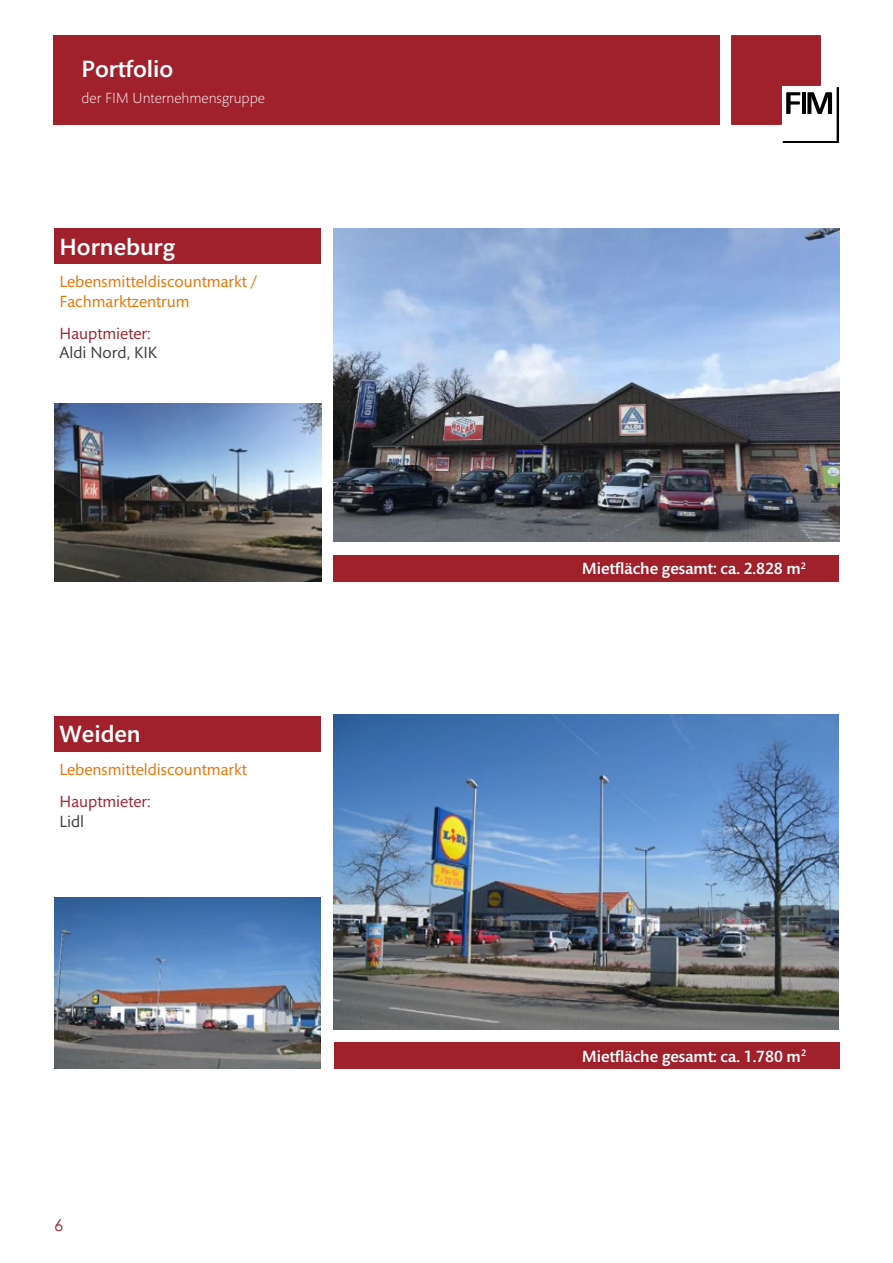
<style>
.page{position:relative;width:893px;height:1263px;background:#fff}
.page>*{position:absolute;margin:0;border:0;box-sizing:border-box;transform-origin:0 0}
.t1{font:500 24px "Mundo Sans Capital";color:#fff}
.t2{font:16.5px/19.5px "Mundo Sans Capital";color:#ee7203}
.t3{font:500 16.5px "Mundo Sans Capital";color:#fff}
.t4{font:16.5px "Mundo Sans Capital";color:#a0202c}
.t5{font:16.5px "Mundo Sans Capital";color:#3c3c3b}
.t6{font:16.5px "Century Gothic";color:#a0202c}
.t7{font:300 15px "Mundo Sans Capital";color:#fff}
</style>
<div class="page">
<div style="left:54px;top:229px;width:267px;height:35px;background:#a0202c"></div>
<div style="left:54px;top:716px;width:267px;height:35px;background:#a0202c"></div>
<div style="left:334px;top:555px;width:505px;height:26px;background:#a0202c"></div>
<div style="left:334px;top:1042px;width:505px;height:27px;background:#a0202c"></div>
<svg style="left:731px;top:36px;width:108px;height:107px"></svg>
<div style="left:53px;top:36px;width:666px;height:89px;background:#a0202c"></div>
<img style="left:54px;top:404px;width:267px;height:177px">
<img style="left:334px;top:229px;width:505px;height:312px">
<img style="left:334px;top:714px;width:505px;height:315px">
<img style="left:54px;top:898px;width:266px;height:171px">
<h1 class="t1" style="left:82px;top:56px;width:93px">Portfolio</h1>
<p class="t7" style="left:82px;top:90px;width:185px">der FIM Unternehmensgruppe</p>
<h1 class="t1" style="left:60px;top:234px;width:117px">Horneburg</h1>
<p class="t2" style="left:60px;top:272px;width:199px">Lebensmitteldiscountmarkt /<br>Fachmarktzentrum</p>
<p class="t4" style="left:60px;top:324px;width:93px">Hauptmieter:</p>
<p class="t5" style="left:60px;top:344px;width:99px">Aldi Nord, KIK</p>
<h1 class="t1" style="left:60px;top:721px;width:83px">Weiden</h1>
<p class="t2" style="left:60px;top:760px;width:189px">Lebensmitteldiscountmarkt</p>
<p class="t4" style="left:60px;top:793px;width:93px">Hauptmieter:</p>
<p class="t5" style="left:60px;top:812px;width:26px">Lidl</p>
<p class="t6" style="left:54px;top:1213px;width:11px">6</p>
<p class="t3" style="left:582px;top:559px;width:226px">Mietfläche gesamt: ca. 2.828 m<sup>2</sup></p>
<p class="t3" style="left:582px;top:1047px;width:226px">Mietfläche gesamt: ca. 1.780 m<sup>2</sup></p>
</div>
